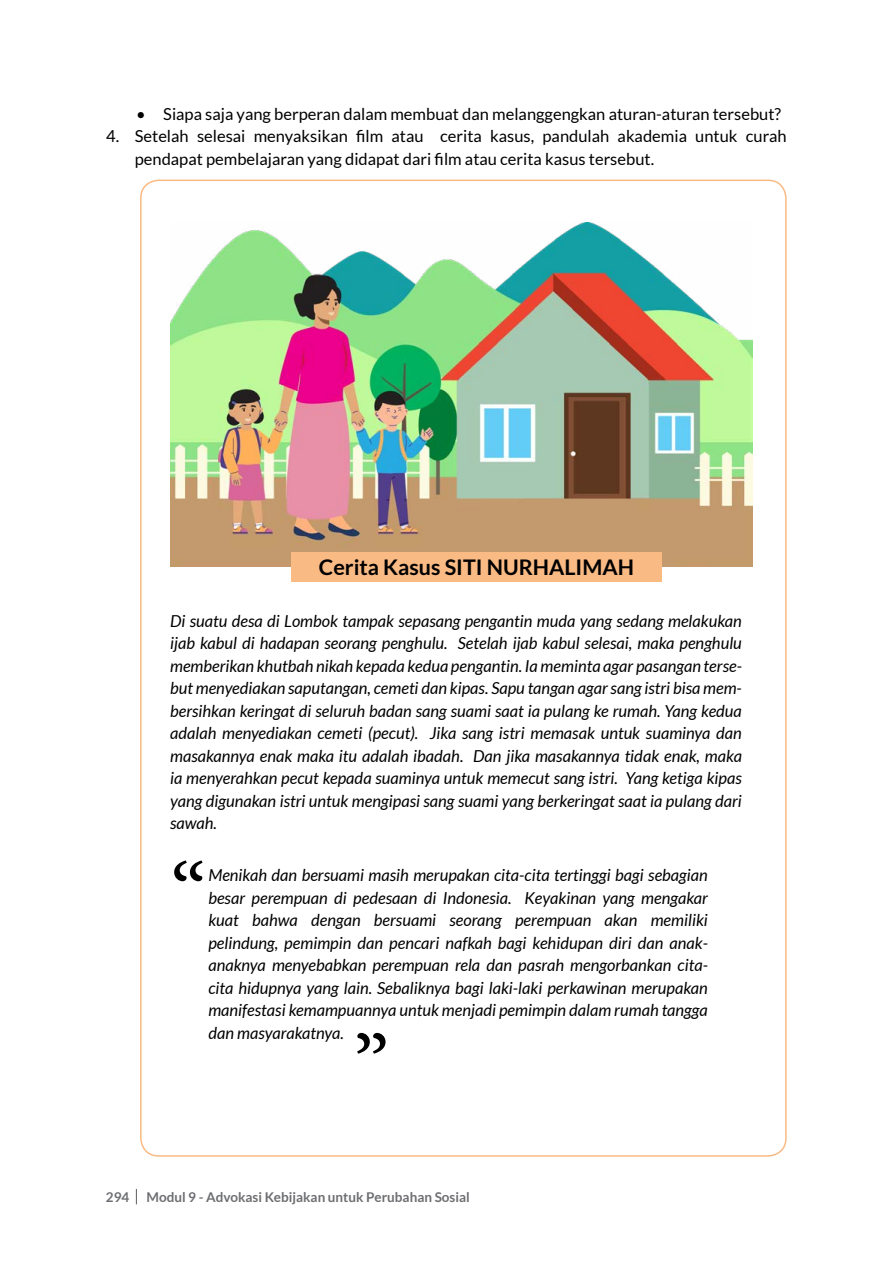
<style>
.page{position:relative;width:893px;height:1263px;background:#fff}
.page>*{position:absolute;margin:0;border:0;box-sizing:border-box;transform-origin:0 0}
.t1{font:700 21.6px "Lato";color:#000}
.t2{font:italic 16.5px/22.5px "Lato";color:#000;text-align:justify}
.t3{font:16.5px/22.5px "Lato";color:#000}
.t4{font:700 13.5px "Lato";color:#6d6e71}
</style>
<div class="page">
<svg style="left:136px;top:1189px;width:1px;height:15px"></svg>
<img style="left:170px;top:222px;width:583px;height:344px">
<div style="left:291px;top:552px;width:371px;height:29px;background:#f9ba84"></div>
<svg style="left:174px;top:860px;width:28px;height:21px"></svg>
<svg style="left:357px;top:1033px;width:29px;height:21px"></svg>
<p class="t3" style="left:136px;top:102px;width:646px">• Siapa saja yang berperan dalam membuat dan melanggengkan aturan-aturan tersebut?</p>
<p class="t3" style="left:135px;top:125px;width:653px;text-indent:-28px">4. Setelah selesai menyaksikan film atau cerita kasus, pandulah akademia untuk curah pendapat pembelajaran yang didapat dari film atau cerita kasus tersebut.</p>
<h1 class="t1" style="left:319px;top:555px;width:316px">Cerita Kasus SITI NURHALIMAH</h1>
<p class="t2" style="left:170px;top:610px;width:573px">Di suatu desa di Lombok tampak sepasang pengantin muda yang sedang melakukan ijab kabul di hadapan seorang penghulu. Setelah ijab kabul selesai, maka penghulu memberikan khutbah nikah kepada kedua pengantin. Ia meminta agar pasangan terse&shy;but menyediakan saputangan, cemeti dan kipas. Sapu tangan agar sang istri bisa mem&shy;bersihkan keringat di seluruh badan sang suami saat ia pulang ke rumah. Yang kedua adalah menyediakan cemeti (pecut). Jika sang istri memasak untuk suaminya dan masakannya enak maka itu adalah ibadah. Dan jika masakannya tidak enak, maka ia menyerahkan pecut kepada suaminya untuk memecut sang istri. Yang ketiga kipas yang digunakan istri untuk mengipasi sang suami yang berkeringat saat ia pulang dari sawah.</p>
<p class="t2" style="left:208px;top:864px;width:501px">Menikah dan bersuami masih merupakan cita-cita tertinggi bagi sebagian besar perempuan di pedesaan di Indonesia. Keyakinan yang mengakar kuat bahwa dengan bersuami seorang perempuan akan memiliki pelindung, pemimpin dan pencari nafkah bagi kehidupan diri dan anak&shy;anaknya menyebabkan perempuan rela dan pasrah mengorbankan cita&shy;cita hidupnya yang lain. Sebaliknya bagi laki-laki perkawinan merupakan manifestasi kemampuannya untuk menjadi pemimpin dalam rumah tangga dan masyarakatnya.</p>
<p class="t4" style="left:106px;top:1189px;width:25px">294</p>
<p class="t4" style="left:146px;top:1189px;width:325px">Modul 9 - Advokasi Kebijakan untuk Perubahan Sosial</p>
</div>
